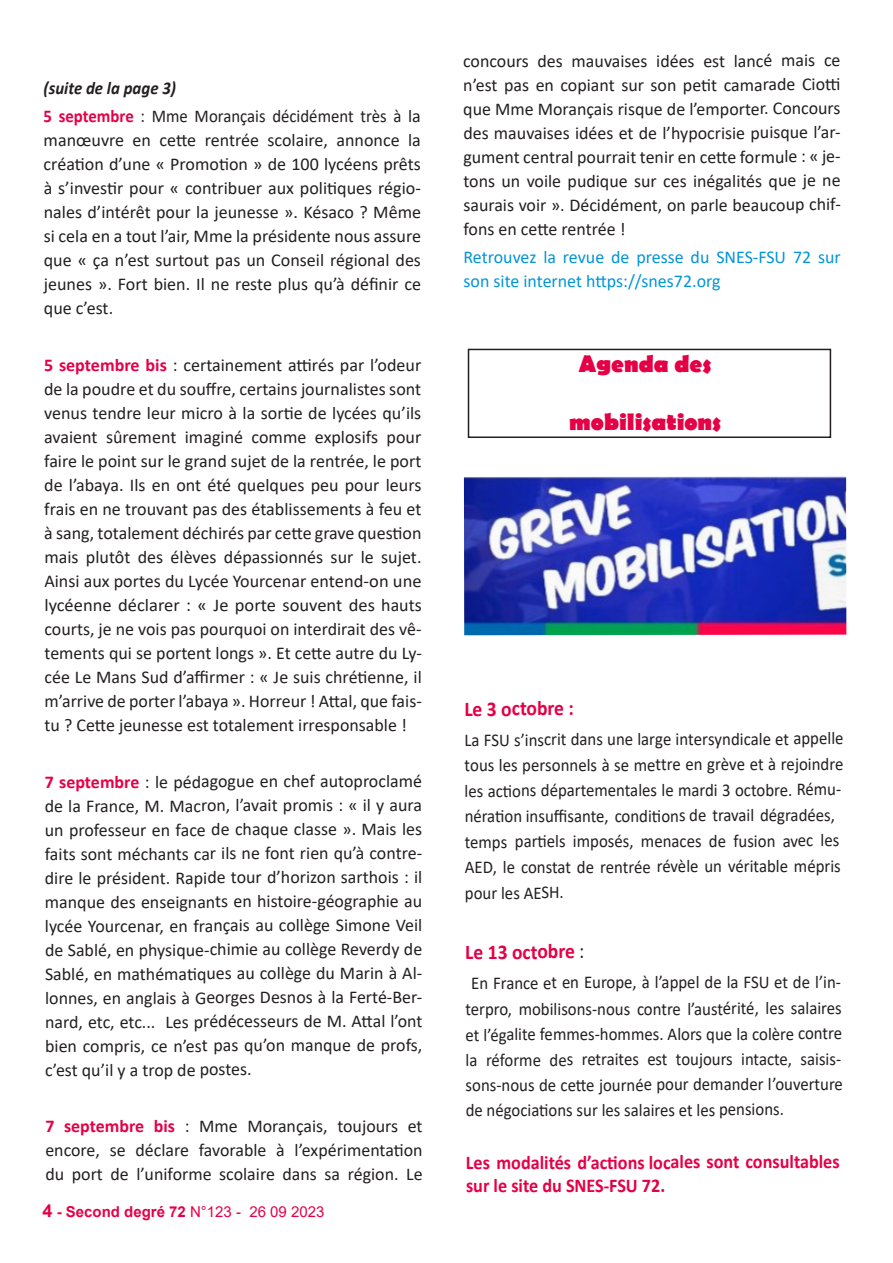
<style>
.page{position:relative;width:893px;height:1263px;background:#fff}
.page>*{position:absolute;margin:0;border:0;box-sizing:border-box;transform-origin:0 0}
.t1{font:700 24px "Berlin Sans FB";color:#e50046}
.t2{font:700 21px "Calibri";letter-spacing:-.005em;color:#e50046;scale:.93 1}
.t3{font:700 19.5px/23.4px "Calibri";letter-spacing:-.005em;color:#e50046;scale:.93 1}
.t4{font:18px/24px "Calibri";color:#231f20;text-align:justify}
.t5{font:18px/24px "Calibri";color:#231f20;text-align:justify;scale:.93 1}
.t6{font:18px/24.2px "Calibri";color:#0095da}
.t7{font:italic 700 18px "Calibri";color:#231f20;scale:.93 1}
.t8{font:700 15px "Arial";color:#e50046}
.s1{font-weight:700;color:#e50046}
.s2{font-size:18px}
.s3{font-weight:400}
.s4{font-weight:400;color:#231f20}
</style>
<div class="page">
<img style="left:464px;top:476px;width:382px;height:159px">
<div style="left:468px;top:349px;width:363px;height:89px;border:2px solid #231f20"></div>
<p class="t7" style="left:44px;top:75px;width:144px">(suite de la page 3)</p>
<p class="t5" style="left:44px;top:104px;width:407px"><span class="s1">5 septembre</span> : Mme Morançais décidément très à la manœuvre en cette rentrée scolaire, annonce la création d’une « Promotion » de 100 lycéens prêts à s’investir pour « contribuer aux politiques régio&shy;nales d’intérêt pour la jeunesse ». Késaco ? Même si cela en a tout l’air, Mme la présidente nous assure que « ça n’est surtout pas un Conseil régional des jeunes ». Fort bien. Il ne reste plus qu’à définir ce que c’est.</p>
<p class="t4" style="left:44px;top:352px;width:379px"><span class="s1">5 septembre bis</span> : certainement attirés par l’odeur de la poudre et du souffre, certains journalistes sont venus tendre leur micro à la sortie de lycées qu’ils avaient sûrement imaginé comme explosifs pour faire le point sur le grand sujet de la rentrée, le port de l’abaya. Ils en ont été quelques peu pour leurs frais en ne trouvant pas des établissements à feu et à sang, totalement déchirés par cette grave question mais plutôt des élèves dépassionnés sur le sujet.<br>Ainsi aux portes du Lycée Yourcenar entend-on une lycéenne déclarer : « Je porte souvent des hauts courts, je ne vois pas pourquoi on interdirait des vê&shy;tements qui se portent longs ». Et cette autre du Ly&shy;cée Le Mans Sud d’affirmer : « Je suis chrétienne, il m’arrive de porter l’abaya ». Horreur ! Attal, que fais&shy;tu ? Cette jeunesse est totalement irresponsable !</p>
<p class="t4" style="left:45px;top:769px;width:379px"><span class="s1">7 septembre</span> : le pédagogue en chef autoproclamé de la France, M. Macron, l’avait promis : « il y aura un professeur en face de chaque classe ». Mais les faits sont méchants car ils ne font rien qu’à contre&shy;dire le président. Rapide tour d’horizon sarthois : il manque des enseignants en histoire-géographie au lycée Yourcenar, en français au collège Simone Veil de Sablé, en physique-chimie au collège Reverdy de Sablé, en mathématiques au collège du Marin à Al&shy;lonnes, en anglais à Georges Desnos à la Ferté-Ber&shy;nard, etc, etc... Les prédécesseurs de M. Attal l’ont bien compris, ce n’est pas qu’on manque de profs, c’est qu’il y a trop de postes.</p>
<p class="t4" style="left:45px;top:1113px;width:379px"><span class="s1">7 septembre bis</span> : Mme Morançais, toujours et encore, se déclare favorable à l’expérimentation du port de l’uniforme scolaire dans sa région. Le</p>
<p class="t8" style="left:43px;top:1201px;width:283px"><span class="s2">4</span> - Second degré 72 <span class="s3">N°123 - 26 09 2023</span></p>
<p class="t4" style="left:463px;top:48px;width:379px">concours des mauvaises idées est lancé mais ce n’est pas en copiant sur son petit camarade Ciotti que Mme Morançais risque de l’emporter. Concours des mauvaises idées et de l’hypocrisie puisque l’ar&shy;gument central pourrait tenir en cette formule : « je&shy;tons un voile pudique sur ces inégalités que je ne saurais voir ». Décidément, on parle beaucoup chif&shy;fons en cette rentrée !</p>
<p class="t6" style="left:464px;top:244px;width:379px">Retrouvez la revue de presse du SNES-FSU 72 sur son site internet https://snes72.org</p>
<p class="t1" style="left:579px;top:350px;width:134px">Agenda des</p>
<p class="t1" style="left:569px;top:408px;width:154px">mobilisations</p>
<p class="t2" style="left:464px;top:694px;width:119px">Le 3 octobre :</p>
<p class="t5" style="left:464px;top:726px;width:409px;line-height:25.7px;text-align:left">La FSU s’inscrit dans une large intersyndicale et appelle tous les personnels à se mettre en grève et à rejoindre les actions départementales le mardi 3 octobre. Rému&shy;nération insuffisante, conditions de travail dégradées, temps partiels imposés, menaces de fusion avec les AED, le constat de rentrée révèle un véritable mépris pour les AESH.</p>
<p class="t2" style="left:465px;top:937px;width:130px">Le 13 octobre <span class="s4">:</span></p>
<p class="t5" style="left:465px;top:969px;width:408px;line-height:25.5px;text-indent:6px">En France et en Europe, à l’appel de la FSU et de l’in&shy;terpro, mobilisons-nous contre l’austérité, les salaires et l’égalite femmes-hommes. Alors que la colère contre la réforme des retraites est toujours intacte, saisis&shy;sons-nous de cette journée pour demander l’ouverture de négociations sur les salaires et les pensions.</p>
<p class="t3" style="left:466px;top:1150px;width:403px">Les modalités d’actions locales sont consultables sur le site du SNES-FSU 72.</p>
</div>
